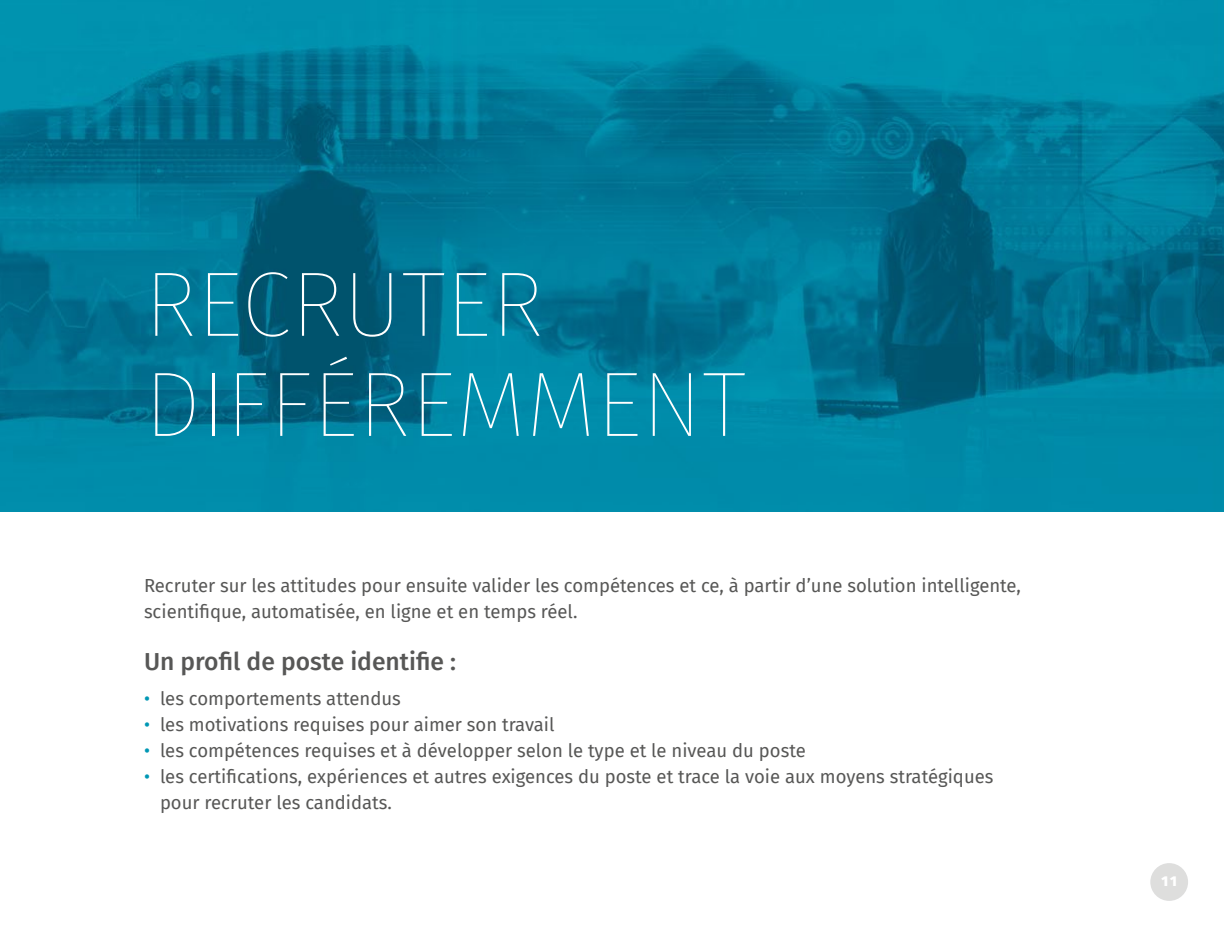
<style>
.page{position:relative;width:1224px;height:936px;background:#fff}
.page>*{position:absolute;margin:0;border:0;box-sizing:border-box;transform-origin:0 0}
.t1{font:100 92px/100px "Fira Sans";color:#fff}
.t2{font:500 24.6px "Fira Sans";color:#575756}
.t3{font:18.4px/26px "Fira Sans";color:#575756}
.t4{font:900 14px "Fira Sans";color:#fff}
.s1{color:#0097b4}
</style>
<div class="page">
<img style="left:0;top:0;width:1224px;height:511px">
<h1 class="t1" style="left:144px;top:254px;width:604px">RECRUTER<br>DIFFÉREMMENT</h1>
<p class="t3" style="left:144px;top:572px;width:878px">Recruter sur les attitudes pour ensuite valider les compétences et ce, à partir d’une solution intelligente, scientifique, automatisée, en ligne et en temps réel.</p>
<h2 class="t2" style="left:144px;top:642px;width:314px">Un profil de poste identifie :</h2>
<p class="t3" style="left:144px;top:685px;width:258px"><span class="s1">•</span> les comportements attendus</p>
<p class="t3" style="left:144px;top:711px;width:412px"><span class="s1">•</span> les motivations requises pour aimer son travail</p>
<p class="t3" style="left:144px;top:737px;width:663px"><span class="s1">•</span> les compétences requises et à développer selon le type et le niveau du poste</p>
<p class="t3" style="left:160px;top:763px;width:835px;text-indent:-16px"><span class="s1">•</span> les certifications, expériences et autres exigences du poste et trace la voie aux moyens stratégiques pour recruter les candidats.</p>
<p class="t4" style="left:1162px;top:868px;width:17px">11</p>
</div>
